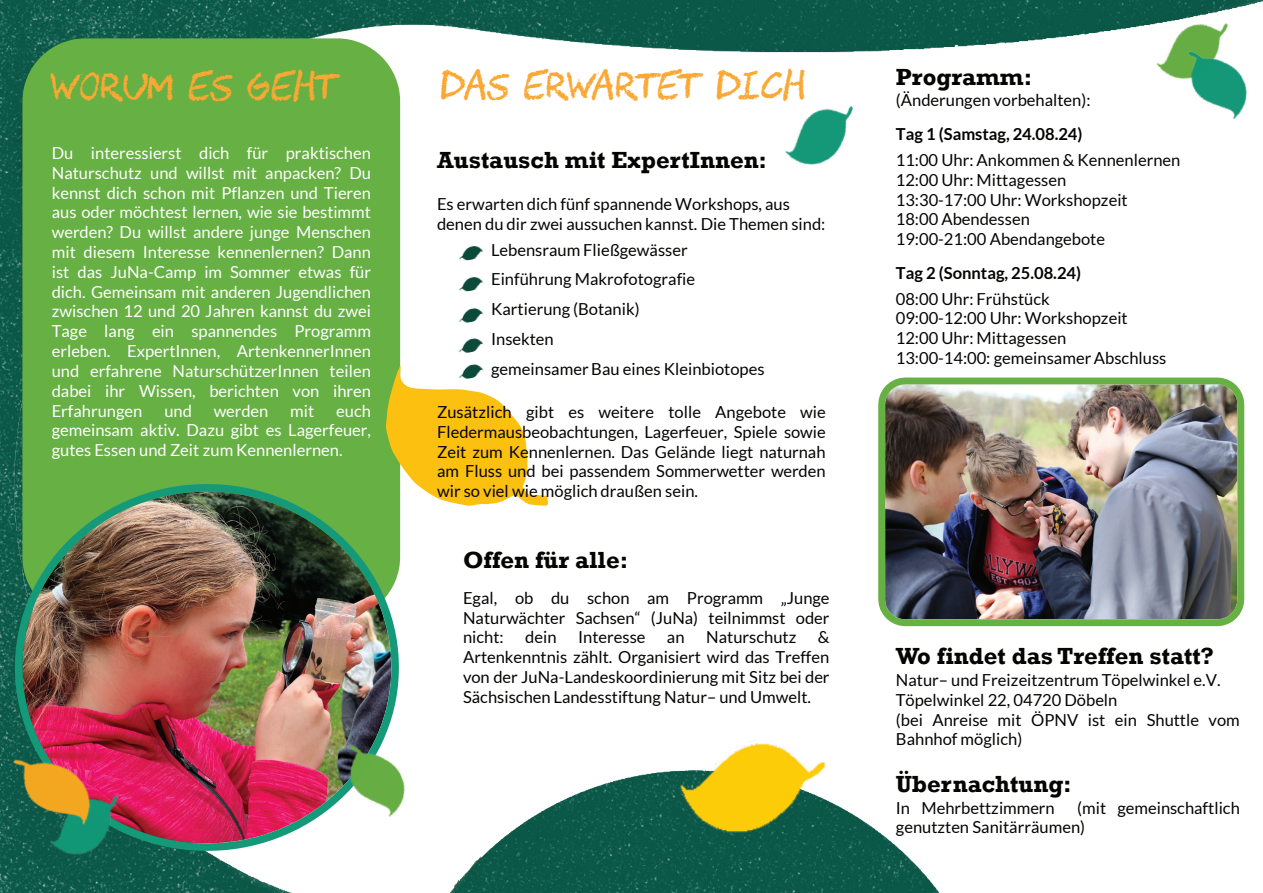
<style>
.page{position:relative;width:1263px;height:893px;background:#fff}
.page>*{position:absolute;margin:0;border:0;box-sizing:border-box;transform-origin:0 0}
.t1{font:36px "Calibri";color:#f7aa22}
.t2{font:36px "CHAWP";color:#faa833}
.t3{font:700 24px "Rockwell";color:#040503}
.t4{font:16.5px/19.8px "Lato";color:#040503}
.t5{font:16.5px/19.8px "Lato";color:#fff;text-align:justify}
.t6{font:700 16.5px "Lato";letter-spacing:-.005em;color:#040503}
</style>
<div class="page">
<img style="left:0;top:142px;width:1245px;height:751px">
<img style="left:0;top:0;width:1263px;height:142px">
<div style="left:22px;top:38px;width:378px;height:582px;background:#67b044;border-radius:63px"></div>
<img style="left:15px;top:484px;width:384px;height:367px">
<img style="left:26px;top:776px;width:128px;height:98px">
<img style="left:0;top:714px;width:117px;height:139px">
<img style="left:330px;top:710px;width:92px;height:128px">
<img style="left:654px;top:741px;width:203px;height:96px">
<svg style="left:386px;top:364px;width:162px;height:142px"></svg>
<img style="left:762px;top:90px;width:95px;height:94px">
<img style="left:449px;top:334px;width:39px;height:21px">
<img style="left:449px;top:304px;width:39px;height:21px">
<img style="left:449px;top:273px;width:39px;height:21px">
<img style="left:449px;top:242px;width:39px;height:21px">
<img style="left:449px;top:360px;width:39px;height:21px">
<img style="left:1134px;top:4px;width:128px;height:92px">
<img style="left:1168px;top:14px;width:95px;height:128px">
<img style="left:878px;top:377px;width:366px;height:249px">
<h1 class="t2" style="left:53px;top:61px;width:289px">WORUM ES GEHT</h1>
<h1 class="t2" style="left:441px;top:60px;width:367px">DAS ERWARTET DICH</h1>
<h1 class="t1" style="left:52px;top:57px;width:225px">Worum es geht</h1>
<h1 class="t1" style="left:446px;top:58px;width:260px">Das erwartet dich</h1>
<p class="t5" style="left:52px;top:143px;width:321px">Du interessierst dich für praktischen Naturschutz und willst mit anpacken? Du kennst dich schon mit Pflanzen und Tieren aus oder möchtest lernen, wie sie bestimmt werden? Du willst andere junge Menschen mit diesem Interesse kennenlernen? Dann ist das JuNa-Camp im Sommer etwas für dich. Gemeinsam mit anderen Jugendlichen zwischen 12 und 20 Jahren kannst du zwei Tage lang ein spannendes Programm erleben. ExpertInnen, ArtenkennerInnen und erfahrene NaturschützerInnen teilen dabei ihr Wissen, berichten von ihren Erfahrungen</p>
<p class="t5" style="left:52px;top:400px;width:321px;text-indent:285px">euch gemeinsam aktiv. Dazu gibt es Lagerfeuer, gutes Essen und Zeit zum Kennenlernen.</p>
<p class="t5" style="left:164px;top:400px;width:29px">und</p>
<p class="t5" style="left:214px;top:400px;width:56px">werden</p>
<p class="t5" style="left:290px;top:400px;width:26px">mit</p>
<h2 class="t3" style="left:437px;top:146px;width:331px">Austausch mit ExpertInnen:</h2>
<p class="t4" style="left:437px;top:194px;width:390px">Es erwarten dich fünf spannende Workshops, aus denen du dir zwei aussuchen kannst. Die Themen sind:</p>
<p class="t4" style="left:491px;top:235px;width:275px;line-height:29.7px">Lebensraum Fließgewässer<br>Einführung Makrofotografie<br>Kartierung (Botanik)<br>Insekten<br>gemeinsamer Bau eines Kleinbiotopes</p>
<p class="t4" style="left:437px;top:402px;width:390px;text-align:justify">Zusätzlich gibt es weitere tolle Angebote wie Fledermausbeobachtungen, Lagerfeuer, Spiele sowie Zeit zum Kennenlernen. Das Gelände liegt naturnah am Fluss und bei passendem Sommerwetter werden wir so viel wie möglich draußen sein.</p>
<h2 class="t3" style="left:463px;top:545px;width:167px">Offen für alle:</h2>
<p class="t4" style="left:463px;top:588px;width:368px;text-align:justify">Egal, ob du schon am Programm „Junge Naturwächter Sachsen“ (JuNa) teilnimmst oder nicht:</p>
<p class="t4" style="left:525px;top:627px;width:33px">dein</p>
<p class="t4" style="left:578px;top:627px;width:69px">Interesse</p>
<p class="t4" style="left:667px;top:627px;width:19px">an</p>
<p class="t4" style="left:706px;top:627px;width:92px">Naturschutz</p>
<p class="t4" style="left:463px;top:627px;width:368px;text-align:justify;text-indent:355px">&amp; Artenkenntnis zählt. Organisiert wird das Treffen von der JuNa-Landeskoordinierung mit Sitz bei der Sächsischen Landesstiftung Natur– und Umwelt.</p>
<h2 class="t3" style="left:896px;top:62px;width:138px">Programm:</h2>
<p class="t4" style="left:896px;top:90px;width:196px">(Änderungen vorbehalten):</p>
<p class="t6" style="left:896px;top:124px;width:188px">Tag 1 (Samstag, 24.08.24)</p>
<p class="t4" style="left:896px;top:150px;width:286px">11:00 Uhr: Ankommen &amp; Kennenlernen<br>12:00 Uhr: Mittagessen<br>13:30-17:00 Uhr: Workshopzeit<br>18:00 Abendessen<br>19:00-21:00 Abendangebote</p>
<p class="t6" style="left:896px;top:263px;width:187px">Tag 2 (Sonntag, 25.08.24)</p>
<p class="t4" style="left:896px;top:289px;width:272px">08:00 Uhr: Frühstück<br>09:00-12:00 Uhr: Workshopzeit<br>12:00 Uhr: Mittagessen<br>13:00-14:00: gemeinsamerAbschluss</p>
<h2 class="t3" style="left:896px;top:642px;width:320px">Wo findet das Treffen statt?</h2>
<p class="t4" style="left:896px;top:670px;width:345px">Natur– und Freizeitzentrum Töpelwinkel e.V.<br>Töpelwinkel 22, 04720 Döbeln<br>(bei Anreise mit ÖPNV ist ein Shuttle vom Bahnhof möglich)</p>
<h2 class="t3" style="left:896px;top:769px;width:177px">Übernachtung:</h2>
<p class="t4" style="left:896px;top:798px;width:160px">In Mehrbettzimmern</p>
<p class="t4" style="left:896px;top:798px;width:345px;line-height:19.2px;text-indent:181px">(mit gemeinschaftlich genutzten Sanitärräumen)</p>
</div>
